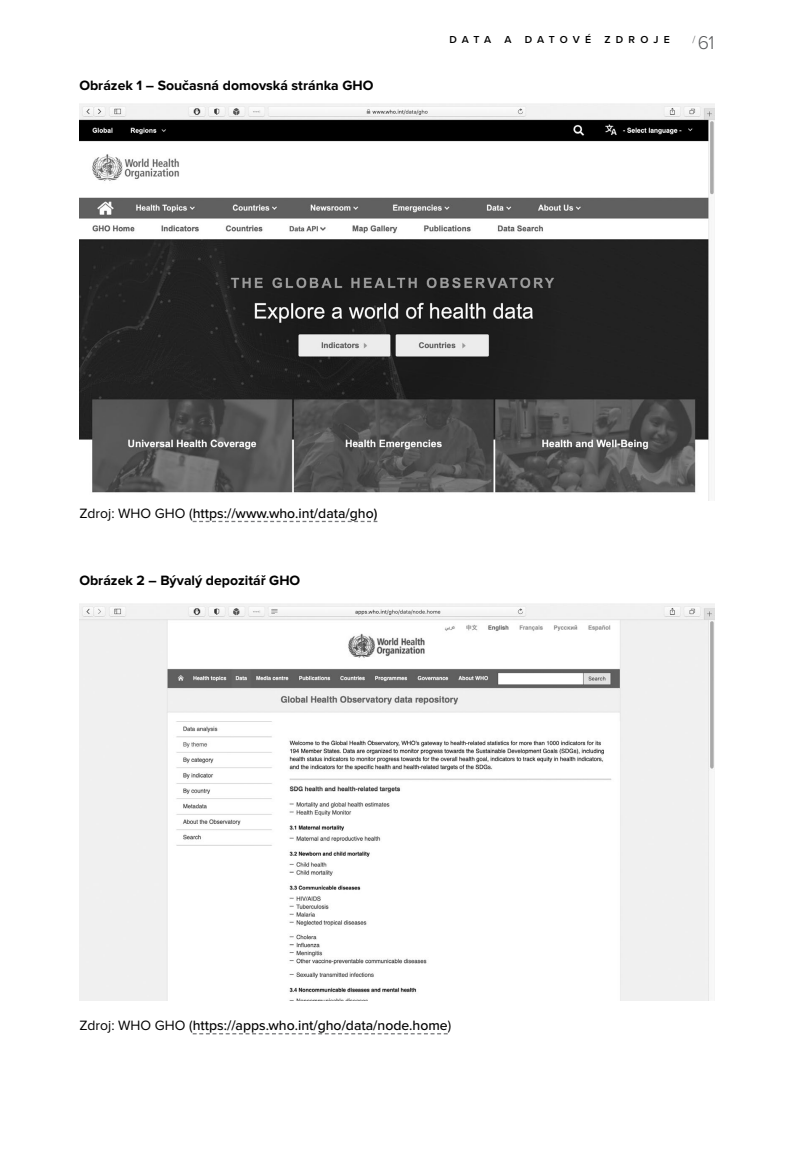
<style>
.page{position:relative;width:794px;height:1166px;background:#fff}
.page>*{position:absolute;margin:0;border:0;box-sizing:border-box;transform-origin:0 0}
.t1{font:300 19.25px "Proxima Nova";color:#58595b}
.graf_legenda{font:500 14px "Proxima Nova";color:#000}
.popiska{font:700 14px "Proxima Nova";color:#000}
.t2{font:600 10.5px "Proxima Nova";letter-spacing:.48em;color:#000}
.s1{font-weight:400}
</style>
<div class="page">
<svg style="left:193px;top:521px;width:184px;height:1px"></svg>
<svg style="left:193px;top:1033px;width:255px;height:1px"></svg>
<img style="left:79px;top:104px;width:635px;height:396px">
<img style="left:79px;top:604px;width:635px;height:396px">
<p class="popiska" style="left:79px;top:78px;width:295px">Obrázek 1 – Současná domovská stránka GHO</p>
<p class="t2" style="left:449px;top:32px;width:43px">DATA</p>
<p class="t2" style="left:504px;top:32px;width:9px">A</p>
<p class="t2" style="left:525px;top:32px;width:68px">DATOVÉ</p>
<p class="t2" style="left:604px;top:32px;width:67px">ZDROJE</p>
<h1 class="t1" style="left:692px;top:28px;width:24px"><sup>/</sup>61</h1>
<p class="graf_legenda" style="left:79px;top:503px;width:299px"><span class="s1">Zdroj: WHO GHO (</span>https://www.who.int/data/gho)</p>
<p class="popiska" style="left:79px;top:572px;width:222px">Obrázek 2 – Bývalý depozitář GHO</p>
<p class="graf_legenda" style="left:79px;top:1015px;width:373px"><span class="s1">Zdroj: WHO GHO (</span>https://apps.who.int/gho/data/node.home<span class="s1">)</span></p>
</div>
